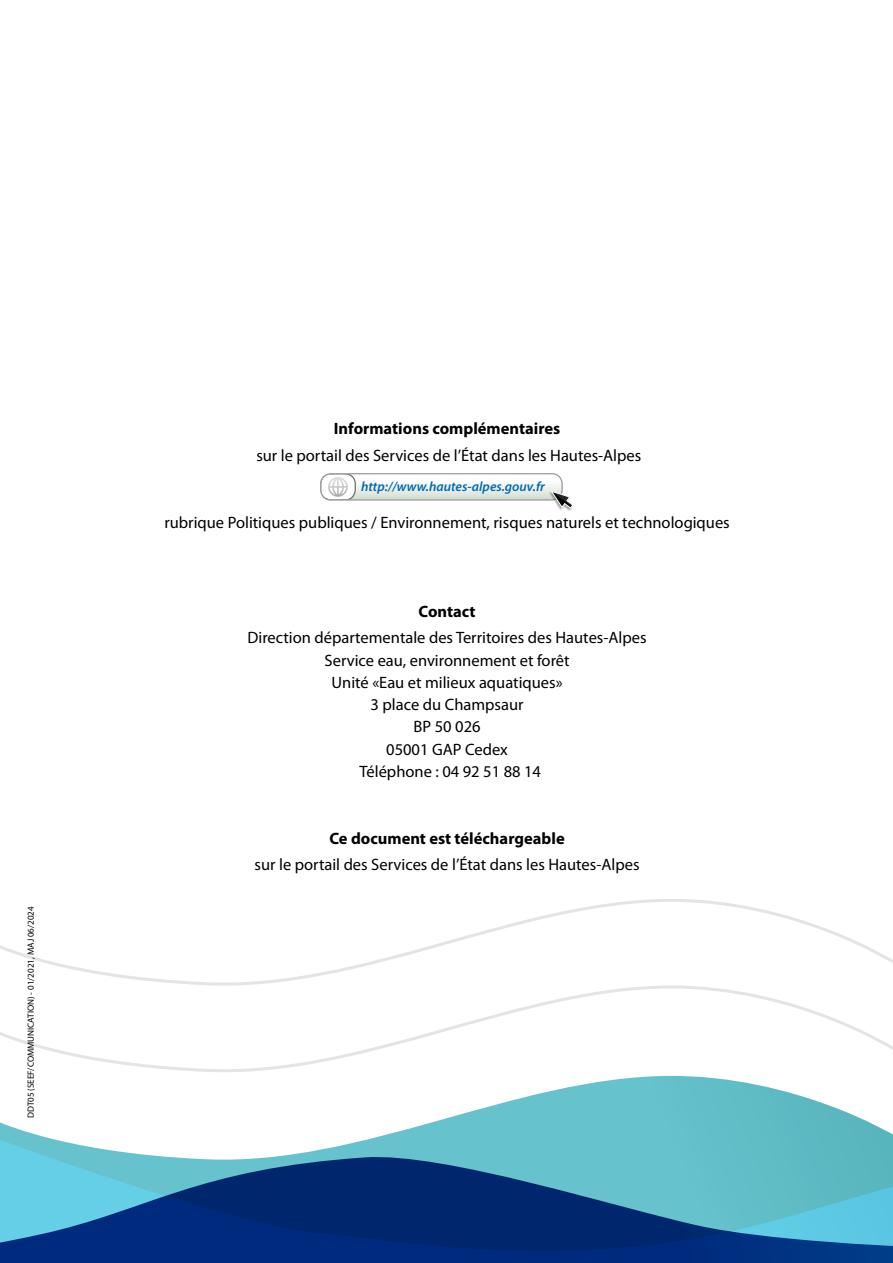
<style>
.page{position:relative;width:893px;height:1263px;background:#fff}
.page>*{position:absolute;margin:0;border:0;box-sizing:border-box;transform-origin:0 0}
.t1{font:16.5px/22.2px "Myriad Pro";color:#000;text-align:center}
.t2{font:700 16.5px "Myriad Pro";color:#000}
.t3{font:italic 600 13.5px "Myriad Pro";color:#006ab3}
.t4{font:9px "Myriad Pro";color:#000}
</style>
<div class="page">
<svg style="left:455px;top:1077px;width:400px;height:39px"></svg>
<svg style="left:444px;top:1116px;width:418px;height:3px"></svg>
<svg style="left:0;top:1119px;width:893px;height:144px;background:#4786ad"></svg>
<svg style="left:0;top:899px;width:893px;height:86px"></svg>
<svg style="left:0;top:985px;width:893px;height:92px"></svg>
<div style="left:320px;top:473px;width:243px;height:28px;border:1px solid #9c9e9f;border-radius:11px"></div>
<div style="left:548px;top:491px;width:26px;height:21px;background:#000;opacity:.4"></div>
<svg style="left:321px;top:474px;width:253px;height:35px"></svg>
<p class="t4" style="left:25px;top:1118px;width:213px;rotate:-90deg">DDT05 (SEEF/COMMUNICATION) - 01/2021, MAJ 06/2024</p>
<p class="t2" style="left:334px;top:418px;width:228px">Informations complémentaires</p>
<p class="t1" style="left:256px;top:444px;width:386px">sur le portail des Services de l’État dans les Hautes-Alpes</p>
<p class="t3" style="left:361px;top:477px;width:185px">http://www.hautes-alpes.gouv.fr</p>
<p class="t1" style="left:164px;top:511px;width:567px">rubrique Politiques publiques / Environnement, risques naturels et technologiques</p>
<p class="t2" style="left:418px;top:600px;width:59px">Contact</p>
<p class="t1" style="left:248px;top:626px;width:401px">Direction départementale des Territoires des Hautes-Alpes<br>Service eau, environnement et forêt<br>Unité «Eau et milieux aquatiques»<br>3 place du Champsaur<br>BP 50 026<br>05001 GAP Cedex<br>Téléphone : 04 92 51 88 14</p>
<p class="t2" style="left:329px;top:827px;width:237px">Ce document est téléchargeable</p>
<p class="t1" style="left:255px;top:853px;width:386px">sur le portail des Services de l’État dans les Hautes-Alpes</p>
</div>
